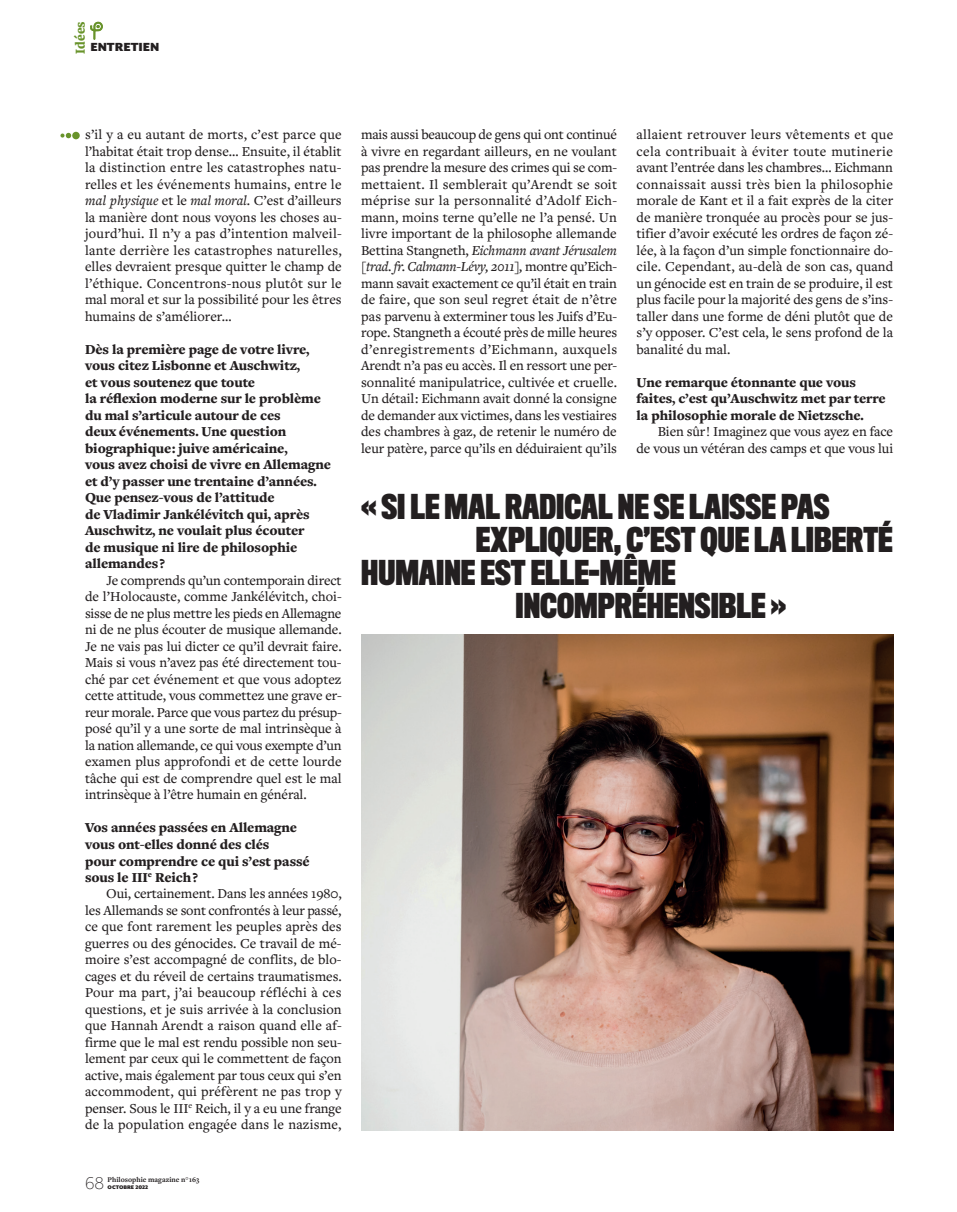
<style>
.page{position:relative;width:957px;height:1212px;background:#fff}
.page>*{position:absolute;margin:0;border:0;box-sizing:border-box;transform-origin:0 0}
.t1{font:700 31.5px "Titling Gothic FB Compressed";color:#231f20}
.t2{font:300 19.5px "Mr Eaves XL Mod OT";color:#231f20}
.t3{font:500 14.25px/16.5px "Freight Text Pro";letter-spacing:-.01em;color:#231f20;text-align:justify}
.t4{font:900 14.25px/16.5px "Freight Text Pro";letter-spacing:-.01em;color:#231f20}
.t5{font:900 13.5px "Mr Eaves XL Mod OT";color:#231f20}
.t6{font:800 12px "Merriweather";color:#68932a}
.t7{font:700 7.5px "Freight Text Pro";color:#231f20}
.t8{font:900 6px "Mr Eaves XL Mod OT";color:#231f20}
.s1{font-style:italic}
</style>
<div class="page">
<img style="left:361px;top:635px;width:532px;height:495px">
<div style="left:72px;top:132px;width:8px;height:7px;background:#68932a;border-radius:50%"></div>
<svg style="left:60px;top:133px;width:11px;height:5px"></svg>
<svg style="left:90px;top:21px;width:13px;height:19px"></svg>
<p class="t6" style="left:73px;top:54px;width:34px;rotate:-90deg">Idées</p>
<p class="t5" style="left:90px;top:40px;width:70px">ENTRETIEN</p>
<p class="t3" style="left:85px;top:126px;width:258px">s’il y a eu autant de morts, c’est parce que l’habitat était trop dense… Ensuite, il établit la distinction entre les catastrophes natu&shy;relles et les événements humains, entre le <span class="s1">mal physique</span> et le <span class="s1">mal moral.</span> C’est d’ailleurs la manière dont nous voyons les choses au&shy;jourd’hui. Il n’y a pas d’intention malveil&shy;lante derrière les catastrophes naturelles, elles devraient presque quitter le champ de l’éthique. Concentrons-nous plutôt sur le mal moral et sur la possibilité pour les êtres humains de s’améliorer…</p>
<p class="t4" style="left:85px;top:341px;width:247px">Dès la première page de votre livre, vous citez Lisbonne et Auschwitz,<br>et vous soutenez que toute<br>la réflexion moderne sur le problème du mal s’articule autour de ces<br>deux événements. Une question biographique: juive américaine,<br>vous avez choisi de vivre en Allemagne et d’y passer une trentaine d’années.<br>Que pensez-vous de l’attitude<br>de Vladimir Jankélévitch qui, après<br>Auschwitz, ne voulait plus écouter<br>de musique ni lire de philosophie allemandes?</p>
<p class="t3" style="left:85px;top:572px;width:258px;text-indent:21px">Je comprends qu’un contemporain direct de l’Holocauste, comme Jankélévitch, choi&shy;sisse de ne plus mettre les pieds en Allemagne ni de ne plus écouter de musique allemande.<br>Je ne vais pas lui dicter ce qu’il devrait faire.<br>Mais si vous n’avez pas été directement tou&shy;ché par cet événement et que vous adoptez cette attitude, vous commettez une grave er&shy;reur morale. Parce que vous partez du présup&shy;posé qu’il y a une sorte de mal intrinsèque à la nation allemande, ce qui vous exempte d’un examen plus approfondi et de cette lourde tâche qui est de comprendre quel est le mal intrinsèque à l’être humain en général.</p>
<p class="t4" style="left:85px;top:819px;width:226px">Vos années passées en Allemagne vous ont-elles donné des clés<br>pour comprendre ce qui s’est passé sous le III<sup>e</sup> Reich?</p>
<p class="t3" style="left:85px;top:885px;width:258px;text-indent:21px">Oui, certainement. Dans les années 1980, les Allemands se sont confrontés à leur passé, ce que font rarement les peuples après des guerres ou des génocides. Ce travail de mé&shy;moire s’est accompagné de conflits, de blo&shy;cages et du réveil de certains traumatismes.<br>Pour ma part, j’ai beaucoup réfléchi à ces questions, et je suis arrivée à la conclusion que Hannah Arendt a raison quand elle af&shy;firme que le mal est rendu possible non seu&shy;lement par ceux qui le commettent de façon active, mais également par tous ceux qui s’en accommodent, qui préfèrent ne pas trop y penser. Sous le III<sup>e</sup> Reich, il y a eu une frange de la population engagée dans le nazisme,</p>
<h2 class="t2" style="left:85px;top:1173px;width:21px">68</h2>
<p class="t7" style="left:108px;top:1174px;width:93px">Philosophie magazine n°163</p>
<p class="t8" style="left:108px;top:1184px;width:42px">OCTOBRE 2022</p>
<p class="t3" style="left:636px;top:126px;width:258px">allaient retrouver leurs vêtements et que cela contribuait à éviter toute mutinerie avant l’entrée dans les chambres… Eichmann connaissait aussi très bien la philosophie morale de Kant et il a fait exprès de la citer de manière tronquée au procès pour se jus&shy;tifier d’avoir exécuté les ordres de façon zé&shy;lée, à la façon d’un simple fonctionnaire do&shy;cile. Cependant, au-delà de son cas, quand un génocide est en train de se produire, il est plus facile pour la majorité des gens de s’ins&shy;taller dans une forme de déni plutôt que de s’y opposer. C’est cela, le sens profond de la banalité du mal.</p>
<p class="t4" style="left:636px;top:374px;width:251px">Une remarque étonnante que vous faites, c’est qu’Auschwitz met par terre la philosophie morale de Nietzsche.</p>
<p class="t3" style="left:636px;top:423px;width:258px;text-align:right">Bien sûr! Imaginez que vous ayez en face<br>de vous un vétéran des camps et que vous lui</p>
<p class="t3" style="left:361px;top:126px;width:257px">mais aussi beaucoup de gens qui ont continué à vivre en regardant ailleurs, en ne voulant pas prendre la mesure des crimes qui se com&shy;mettaient. Il semblerait qu’Arendt se soit méprise sur la personnalité d’Adolf Eich&shy;mann, moins terne qu’elle ne l’a pensé. Un livre important de la philosophe allemande Bettina Stangneth, <span class="s1">Eichmann avant Jérusalem [trad. fr. Calmann-Lévy, 2011],</span> montre qu’Eich&shy;mann savait exactement ce qu’il était en train de faire, que son seul regret était de n’être pas parvenu à exterminer tous les Juifs d’Eu&shy;rope. Stangneth a écouté près de mille heures d’enregistrements d’Eichmann, auxquels Arendt n’a pas eu accès. Il en ressort une per&shy;sonnalité manipulatrice, cultivée et cruelle.<br>Un détail: Eichmann avait donné la consigne de demander aux victimes, dans les vestiaires des chambres à gaz, de retenir le numéro de leur patère, parce qu’ils en déduiraient qu’ils</p>
<h1 class="t1" style="left:361px;top:488px;width:470px">« SI LE MAL RADICAL NE SE LAISSE PAS</h1>
<h1 class="t1" style="left:476px;top:521px;width:418px">EXPLIQUER, C’EST QUE LA LIBERTÉ</h1>
<h1 class="t1" style="left:361px;top:554px;width:316px">HUMAINE EST ELLE-MÊME</h1>
<h1 class="t1" style="left:515px;top:587px;width:272px">INCOMPRÉHENSIBLE »</h1>
</div>
